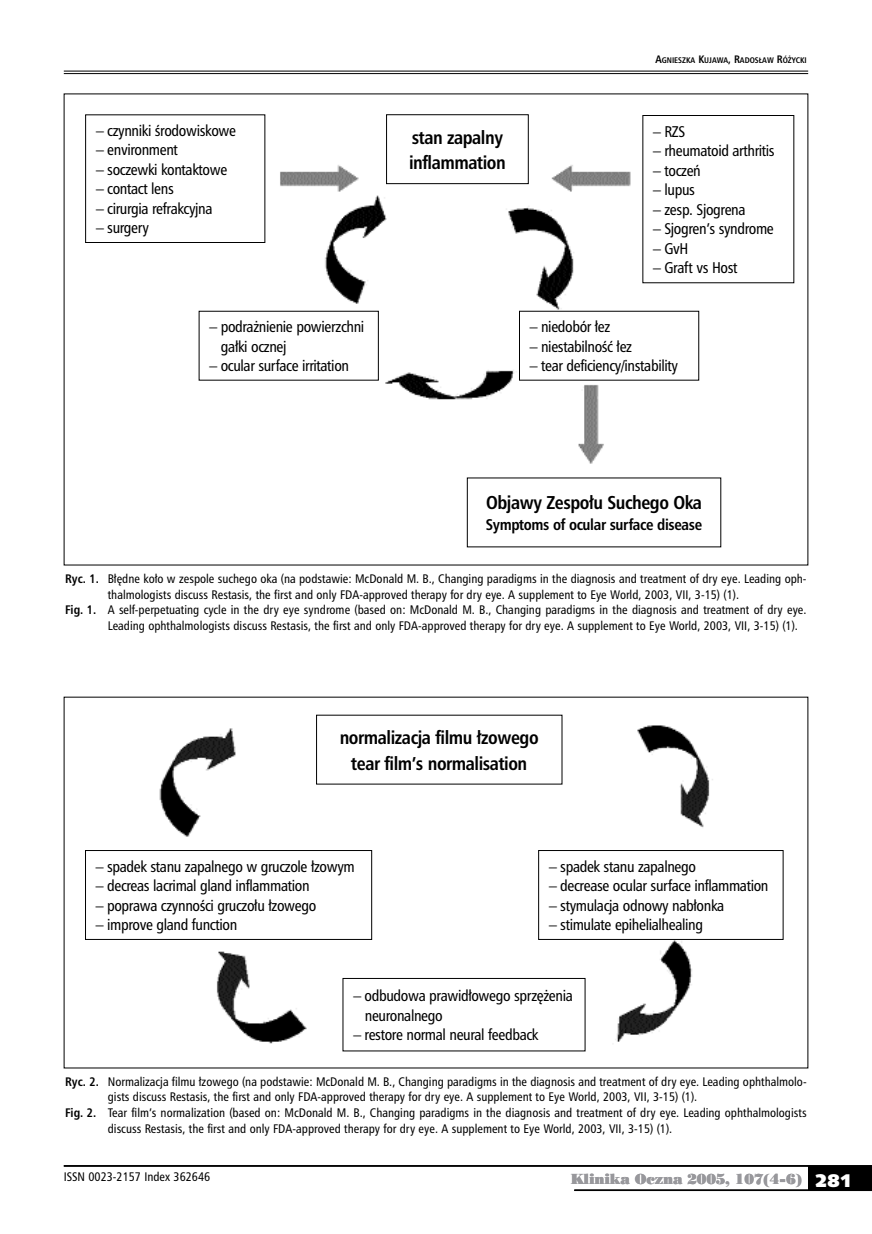
<style>
.page{position:relative;width:872px;height:1234px;background:#fff}
.page>*{position:absolute;margin:0;border:0;box-sizing:border-box;transform-origin:0 0}
.t1{font:700 18px/25.5px "Humnst 777 Cn PL";letter-spacing:-.025em;color:#000;text-align:center}
.t2{font:15px/19.5px "Humnst 777 Cn PL";letter-spacing:-.025em;color:#000}
.t3{font:700 15px "Humnst 777 Cn PL";letter-spacing:-.025em;color:#000}
.t4{font:13.5px "Poster Bodoni PL";letter-spacing:-.015em;color:#98989c}
.t5{font:12px "Humnst 777 Cn PL";color:#000}
.t6{font:700 7.8px "Humnst 777 Cn PL";color:#000}
.s1{font-size:10.5px}
.s2{font-size:7.5px}
.s3{font-weight:700}
.s4{font-family:"Humanst 531 U Blk PL";font-size:18px;color:#fff}
</style>
<div class="page">
<hr style="left:64px;top:71px;width:744px;height:1px;background:#000">
<hr style="left:64px;top:73px;width:744px;height:1px;background:#000">
<div style="left:808px;top:1165px;width:64px;height:25px;background:#000"></div>
<hr style="left:64px;top:1164px;width:808px;height:2px;background:#000">
<hr style="left:574px;top:1189px;width:298px;height:1px;background:#000">
<img style="left:85px;top:714px;width:699px;height:338px">
<div style="left:85px;top:850px;width:287px;height:89px;border:1px solid #000"></div>
<div style="left:538px;top:850px;width:245px;height:89px;border:1px solid #000"></div>
<div style="left:342px;top:977px;width:243px;height:74px;border:1px solid #000"></div>
<img style="left:198px;top:114px;width:597px;height:434px">
<div style="left:85px;top:114px;width:180px;height:129px;border:1px solid #000"></div>
<div style="left:386px;top:114px;width:142px;height:70px;border:1px solid #000"></div>
<p class="t2" style="left:96px;top:120px;width:142px">– czynniki środowiskowe</p>
<p class="t2" style="left:96px;top:140px;width:83px">– environment</p>
<p class="t2" style="left:96px;top:159px;width:133px">– soczewki kontaktowe</p>
<p class="t2" style="left:96px;top:179px;width:79px">– contact lens</p>
<p class="t2" style="left:96px;top:198px;width:118px">– cirurgia refrakcyjna</p>
<p class="t2" style="left:96px;top:218px;width:55px">– surgery</p>
<p class="t2" style="left:221px;top:317px;width:145px;text-indent:-11px">– podrażnienie powierzchni gałki ocznej</p>
<p class="t2" style="left:209px;top:356px;width:141px">– ocular surface irritation</p>
<h1 class="t1" style="left:409px;top:124px;width:98px;text-align:left">stan zapalny inflammation</h1>
<p class="t6" style="left:655px;top:55px;width:153px"><span class="s1">A</span>GNIESZKA <span class="s1">K</span>UJAWA<span class="s1">, R</span>ADOS<span class="s2">Ł</span>AW <span class="s1">R</span>ÓŻYCKI</p>
<p class="t2" style="left:653px;top:121px;width:33px">– RZS</p>
<p class="t2" style="left:653px;top:141px;width:123px">– rheumatoid arthritis</p>
<p class="t2" style="left:653px;top:160px;width:49px">– toczeń</p>
<p class="t2" style="left:653px;top:180px;width:43px">– lupus</p>
<p class="t2" style="left:653px;top:199px;width:94px">– zesp. Sjogrena</p>
<p class="t2" style="left:653px;top:219px;width:122px">– Sjogren’s syndrome</p>
<p class="t2" style="left:653px;top:238px;width:37px">– GvH</p>
<p class="t2" style="left:653px;top:258px;width:86px">– Graft vs Host</p>
<p class="t2" style="left:530px;top:317px;width:82px">– niedobór łez</p>
<p class="t2" style="left:530px;top:336px;width:104px">– niestabilność łez</p>
<p class="t2" style="left:530px;top:356px;width:150px">– tear deficiency/instability</p>
<h1 class="t1" style="left:486px;top:489px;width:217px">Objawy Zespołu Suchego Oka</h1>
<p class="t3" style="left:486px;top:515px;width:218px">Symptoms of ocular surface disease</p>
<p class="t5" style="left:65px;top:570px;width:742px"><span class="s3">Ryc. 1.</span> Błędne koło w zespole suchego oka (na podstawie: McDonald M. B., Changing paradigms in the diagnosis and treatment of dry eye. Leading oph-</p>
<p class="t5" style="left:108px;top:586px;width:633px">thalmologists discuss Restasis, the first and only FDA-approved therapy for dry eye. A supplement to Eye World, 2003, VII, 3-15) (1).</p>
<p class="t5" style="left:65px;top:602px;width:743px"><span class="s3">Fig. 1.</span> A self-perpetuating cycle in the dry eye syndrome (based on: McDonald M. B., Changing paradigms in the diagnosis and treatment of dry eye.</p>
<p class="t5" style="left:108px;top:617px;width:691px">Leading ophthalmologists discuss Restasis, the first and only FDA-approved therapy for dry eye. A supplement to Eye World, 2003, VII, 3-15) (1).</p>
<h1 class="t1" style="left:340px;top:724px;width:200px">normalizacja filmu łzowego tear film’s normalisation</h1>
<p class="t2" style="left:96px;top:856px;width:260px">– spadek stanu zapalnego w gruczole łzowym</p>
<p class="t2" style="left:96px;top:875px;width:215px">– decreas lacrimal gland inflammation</p>
<p class="t2" style="left:96px;top:895px;width:222px">– poprawa czynności gruczołu łzowego</p>
<p class="t2" style="left:96px;top:914px;width:143px">– improve gland function</p>
<p class="t2" style="left:549px;top:856px;width:148px">– spadek stanu zapalnego</p>
<p class="t2" style="left:549px;top:875px;width:221px">– decrease ocular surface inflammation</p>
<p class="t2" style="left:549px;top:895px;width:177px">– stymulacja odnowy nabłonka</p>
<p class="t2" style="left:549px;top:914px;width:155px">– stimulate epihelialhealing</p>
<p class="t2" style="left:365px;top:985px;width:209px;text-indent:-11px">– odbudowa prawidłowego sprzężenia neuronalnego</p>
<p class="t2" style="left:353px;top:1024px;width:187px">– restore normal neural feedback</p>
<p class="t5" style="left:65px;top:1073px;width:742px"><span class="s3">Ryc. 2.</span> Normalizacja filmu łzowego (na podstawie: McDonald M. B., Changing paradigms in the diagnosis and treatment of dry eye. Leading ophthalmolo-</p>
<p class="t5" style="left:108px;top:1089px;width:591px">gists discuss Restasis, the first and only FDA-approved therapy for dry eye. A supplement to Eye World, 2003, VII, 3-15) (1).</p>
<p class="t5" style="left:65px;top:1104px;width:743px"><span class="s3">Fig. 2.</span> Tear film’s normalization (based on: McDonald M. B., Changing paradigms in the diagnosis and treatment of dry eye. Leading ophthalmologists</p>
<p class="t5" style="left:108px;top:1120px;width:566px">discuss Restasis, the first and only FDA-approved therapy for dry eye. A supplement to Eye World, 2003, VII, 3-15) (1).</p>
<p class="t5" style="left:64px;top:1168px;width:148px">ISSN 0023-2157 Index 362646</p>
<p class="t4" style="left:570px;top:1169px;width:283px">Klinika Oczna 2005, 107(4-6) <span class="s4">281</span></p>
</div>
